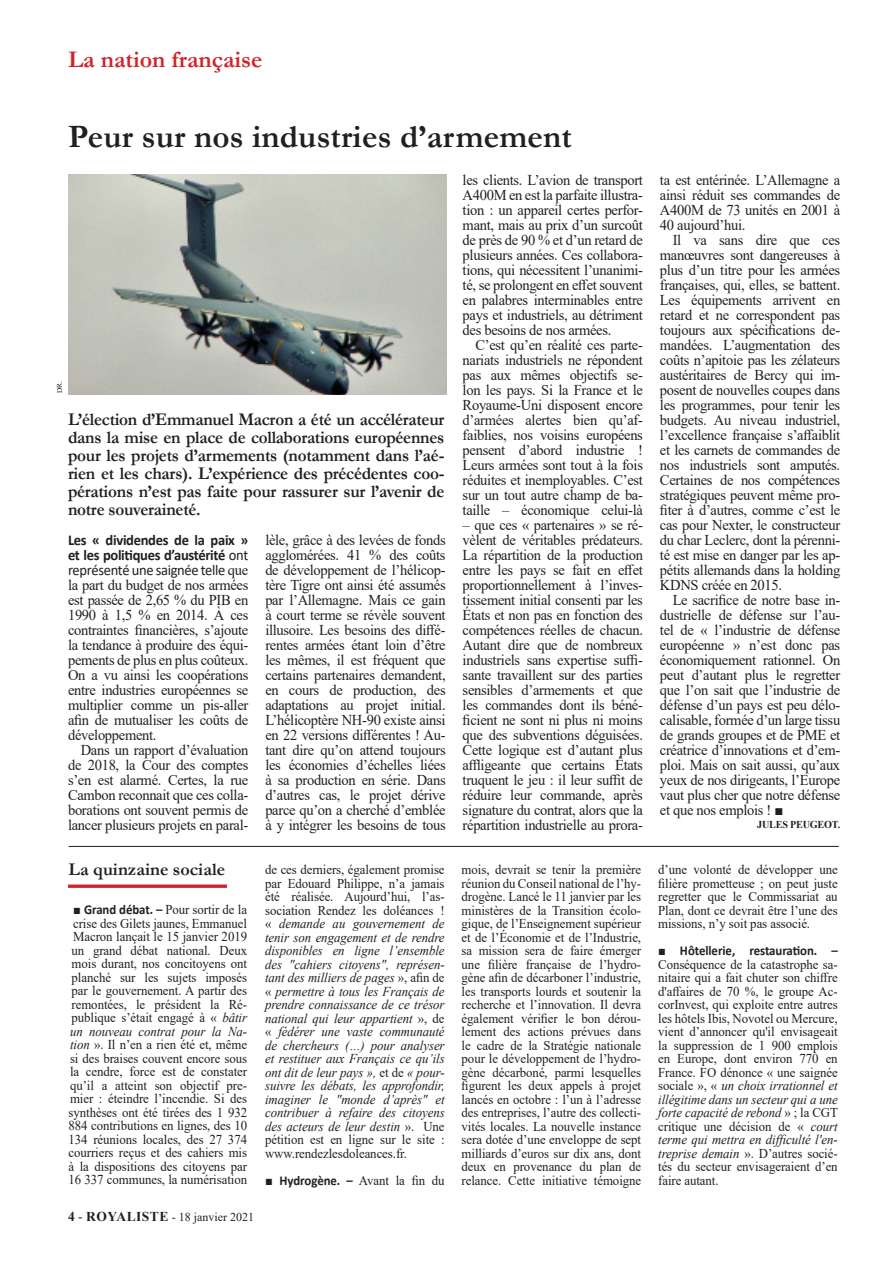
<style>
.page{position:relative;width:893px;height:1263px;background:#fff}
.page>*{position:absolute;margin:0;border:0;box-sizing:border-box;transform-origin:0 0}
.t1{font:700 33px "Garamond";letter-spacing:.005em;color:#231f20}
.t2{font:700 24px "Garamond";color:#d1232a}
.t3{font:700 18px/18px "Garamond";letter-spacing:-.015em;color:#231f20;text-align:justify;scale:.95 1}
.t4{font:700 18px "Garamond";letter-spacing:-.015em;color:#231f20}
.t5{font:15px/15px "Times New Roman";letter-spacing:-.02em;color:#231f20;text-align:justify}
.t6{font:13.5px/13.5px "Times New Roman";letter-spacing:-.005em;color:#231f20;text-align:justify;scale:.95 1}
.t7{font:italic 13.5px/13.5px "Times New Roman";letter-spacing:-.005em;color:#231f20;text-align:justify;scale:.95 1}
.t8{font:12px "Times New Roman";color:#231f20}
.t9{font:700 10.5px "Times New Roman";letter-spacing:-.02em;color:#231f20}
.s1{font-family:"Calibri";font-weight:700}
.s2{font-family:"Calibri"}
.s3{font-style:italic}
.s4{font-weight:700;font-size:13.5px}
.s5{font-size:13.5px}
.s6{font-style:normal}
</style>
<div class="page">
<img style="left:68px;top:174px;width:378px;height:221px">
<svg style="left:68px;top:884px;width:159px;height:4px"></svg>
<hr style="left:69px;top:846px;width:770px;height:1px;background:#231f20">
<svg style="left:68px;top:355px;width:1px;height:40px"></svg>
<p class="t2" style="left:68px;top:43px;width:196px">La nation française</p>
<p class="t1" style="left:68px;top:114px;width:505px">Peur sur nos industries d’armement</p>
<p class="t3" style="left:68px;top:410px;width:398px">L’élection d’Emmanuel Macron a été un accélérateur dans la mise en place de collaborations européennes pour les projets d’armements (notamment dans l’aé&shy;rien et les chars). L’expérience des précédentes coo&shy;pérations n’est pas faite pour rassurer sur l’avenir de notre souveraineté.</p>
<p class="t5" style="left:68px;top:532px;width:182px"><span class="s1">Les « dividendes de la paix » et les politiques d’austérité</span> <span class="s2">ont représenté une saignée telle</span> que la part du budget de nos armées est passée de 2,65 % du PIB en 1990 à 1,5 % en 2014. À ces contraintes financières, s’ajoute la tendance à produire des équi&shy;pements de plus en plus coûteux.<br>On a vu ainsi les coopérations entre industries européennes se multiplier comme un pis-aller afin de mutualiser les coûts de développement.</p>
<p class="t5" style="left:68px;top:742px;width:182px;text-indent:13px">Dans un rapport d’évaluation de 2018, la Cour des comptes s’en est alarmé. Certes, la rue Cambon reconnait que ces colla&shy;borations ont souvent permis de lancer plusieurs projets en paral-</p>
<p class="t5" style="left:265px;top:532px;width:182px">lèle, grâce à des levées de fonds agglomérées. 41 % des coûts de développement de l’hélicop&shy;tère Tigre ont ainsi été assumés par l’Allemagne. Mais ce gain à court terme se révèle souvent illusoire. Les besoins des diffé&shy;rentes armées étant loin d’être les mêmes, il est fréquent que certains partenaires demandent, en cours de production, des adaptations au projet initial.<br>L’hélicoptère NH-90 existe ainsi en 22 versions différentes ! Au&shy;tant dire qu’on attend toujours les économies d’échelles liées à sa production en série. Dans d’autres cas, le projet dérive parce qu’on a cherché d’emblée à y intégrer les besoins de tous</p>
<p class="t5" style="left:463px;top:172px;width:182px">les clients. L’avion de transport A400M en est la parfaite illustra&shy;tion : un appareil certes perfor&shy;mant, mais au prix d’un surcoût de près de 90 % et d’un retard de plusieurs années. Ces collabora&shy;tions, qui nécessitent l’unanimi&shy;té, se prolongent en effet souvent en palabres interminables entre pays et industriels, au détriment des besoins de nos armées.</p>
<p class="t5" style="left:463px;top:337px;width:182px;text-indent:13px">C’est qu’en réalité ces parte&shy;nariats industriels ne répondent pas aux mêmes objectifs se&shy;lon les pays. Si la France et le Royaume-Uni disposent encore d’armées alertes bien qu’af&shy;faiblies, nos voisins européens pensent d’abord industrie !<br>Leurs armées sont tout à la fois réduites et inemployables. C’est sur un tout autre champ de ba&shy;taille – économique celui-là</p>
<p class="t5" style="left:463px;top:517px;width:182px">– que ces « partenaires » se ré&shy;vèlent de véritables prédateurs.<br>La répartition de la production entre les pays se fait en effet proportionnellement à l’inves&shy;tissement initial consenti par les États et non pas en fonction des compétences réelles de chacun.<br>Autant dire que de nombreux industriels sans expertise suffi&shy;sante travaillent sur des parties sensibles d’armements et que les commandes dont ils béné&shy;ficient ne sont ni plus ni moins que des subventions déguisées.<br>Cette logique est d’autant plus affligeante que certains États truquent le jeu : il leur suffit de réduire leur commande, après signature du contrat, alors que la répartition industrielle au prora-</p>
<p class="t5" style="left:660px;top:172px;width:182px">ta est entérinée. L’Allemagne a ainsi réduit ses commandes de A400M de 73 unités en 2001 à 40 aujourd’hui.</p>
<p class="t5" style="left:660px;top:232px;width:182px;text-indent:13px">Il va sans dire que ces manœuvres sont dangereuses à plus d’un titre pour les armées françaises, qui, elles, se battent.<br>Les équipements arrivent en retard et ne correspondent pas toujours aux spécifications de&shy;mandées. L’augmentation des coûts n’apitoie pas les zélateurs austéritaires de Bercy qui im&shy;posent de nouvelles coupes dans les programmes, pour tenir les budgets. Au niveau industriel, l’excellence française s’affaiblit et les carnets de commandes de nos industriels sont amputés.<br>Certaines de nos compétences stratégiques peuvent même pro&shy;fiter à d’autres, comme c’est le cas pour Nexter, le constructeur du char Leclerc, dont la pérenni&shy;té est mise en danger par les ap&shy;pétits allemands dans la holding KDNS créée en 2015.</p>
<p class="t5" style="left:660px;top:592px;width:182px;text-indent:13px">Le sacrifice de notre base in&shy;dustrielle de défense sur l’au&shy;tel de « l’industrie de défense européenne » n’est donc pas économiquement rationnel. On peut d’autant plus le regretter que l’on sait que l’industrie de défense d’un pays est peu délo&shy;calisable, formée d’un large tissu de grands groupes et de PME et créatrice d’innovations et d’em&shy;ploi. Mais on sait aussi, qu’aux yeux de nos dirigeants, l’Europe vaut plus cher que notre défense et que nos emplois ! ■</p>
<p class="t9" style="left:757px;top:817px;width:85px">JULES PEUGEOT.</p>
<p class="t4" style="left:69px;top:857px;width:158px">La quinzaine sociale</p>
<p class="t6" style="left:69px;top:903px;width:189px;text-align:center">■ <span class="s1">Grand débat. –</span> Pour sortir de la crise des Gilets jaunes, Emmanuel<br>Macron lançait le 15 janvier 2019 un grand débat national. Deux mois durant, nos concitoyens ont planché sur les sujets imposés par le gouvernement. A partir des remontées, le président la Ré&shy;publique s’était engagé à « <span class="s3">bâtir un nouveau contrat pour la Na&shy;tion</span> ». Il n’en a rien été et, même si des braises couvent encore sous la cendre, force est de constater qu’il a atteint son objectif pre&shy;mier : éteindre l’incendie. Si des synthèses ont été tirées des 1 932<br>884 contributions en lignes, des 10<br>134 réunions locales, des 27 374 courriers reçus et des cahiers mis à la dispositions des citoyens par<br>16 337 communes, la numérisation</p>
<p class="t8" style="left:68px;top:1209px;width:188px"><span class="s4">4</span> <span class="s5">-</span> <span class="s4">ROYALISTE</span> - 18 janvier 2021</p>
<p class="t7" style="left:265px;top:863px;width:191px"><span class="s6">de ces derniers, également promise par Edouard Philippe, n’a jamais été réalisée. Aujourd’hui, l’as&shy;sociation Rendez les doléances ! «</span> demande au gouvernement de tenir son engagement et de rendre disponibles en ligne l’ensemble des "cahiers citoyens", représen&shy;tant des milliers de pages <span class="s6">», afin de «</span> permettre à tous les Français de prendre connaissance de ce trésor national qui leur appartient <span class="s6">», de «</span> fédérer une vaste communauté de chercheurs (…) pour analyser et restituer aux Français ce qu’ils ont dit de leur pays », <span class="s6">et de</span> « pour&shy;suivre les débats, les approfondir, imaginer le "monde d’après" et contribuer à refaire des citoyens des acteurs de leur destin <span class="s6">». Une pétition est en ligne sur le site : www.rendezlesdoleances.fr.</span></p>
<p class="t6" style="left:265px;top:1173px;width:190px">■ <span class="s1">Hydrogène. –</span> Avant la fin du</p>
<p class="t6" style="left:462px;top:863px;width:191px">mois, devrait se tenir la première réunion du Conseil national de l’hy&shy;drogène. Lancé le 11 janvier par les ministères de la Transition écolo&shy;gique, de l’Enseignement supérieur et de l’Économie et de l’Industrie, sa mission sera de faire émerger une filière française de l’hydro&shy;gène afin de décarboner l’industrie, les transports lourds et soutenir la recherche et l’innovation. Il devra également vérifier le bon dérou&shy;lement des actions prévues dans le cadre de la Stratégie nationale pour le développement de l’hydro&shy;gène décarboné, parmi lesquelles figurent les deux appels à projet lancés en octobre : l’un à l’adresse des entreprises, l’autre des collecti&shy;vités locales. La nouvelle instance sera dotée d’une enveloppe de sept milliards d’euros sur dix ans, dont deux en provenance du plan de relance. Cette initiative témoigne</p>
<p class="t6" style="left:658px;top:863px;width:191px">d’une volonté de développer une filière prometteuse ; on peut juste regretter que le Commissariat au Plan, dont ce devrait être l’une des missions, n’y soit pas associé.</p>
<p class="t6" style="left:658px;top:944px;width:191px">■ <span class="s1">Hôtellerie, restauration. – </span>Conséquence de la catastrophe sa&shy;nitaire qui a fait chuter son chiffre d'affaires de 70 %, le groupe Ac&shy;corInvest, qui exploite entre autres les hôtels Ibis, Novotel ou Mercure, vient d’annoncer qu'il envisageait la suppression de 1 900 emplois en Europe, dont environ 770 en France. FO dénonce « une saignée sociale », « <span class="s3">un choix irrationnel et illégitime dans un secteur qui a une forte capacité de rebond</span> » ; la CGT critique une décision de « <span class="s3">court terme qui mettra en difficulté l'en&shy;treprise demain</span> ». D’autres socié&shy;tés du secteur envisageraient d’en faire autant.</p>
</div>
